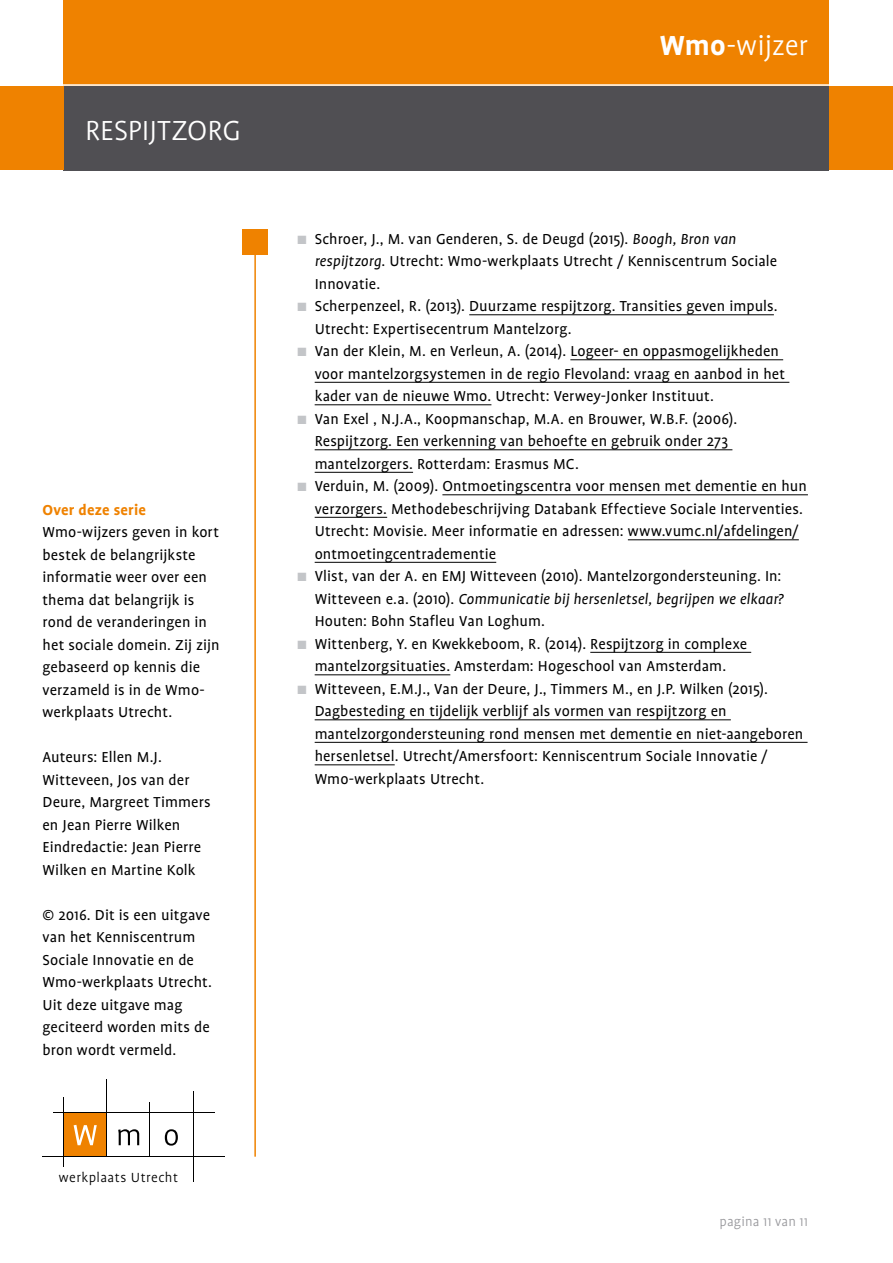
<style>
.page{position:relative;width:893px;height:1263px;background:#fff}
.page>*{position:absolute;margin:0;border:0;box-sizing:border-box;transform-origin:0 0}
.t1{font:300 31.5px "Profile";color:#fff}
.brood{font:16.5px/22.5px "Profile";letter-spacing:.005em;color:#000}
.brood-2{font:700 16.5px "Profile";letter-spacing:.01em;color:#ef8200}
.t2{font:300 15.15px "Profile";letter-spacing:.03em;color:#000}
.t3{font:300 15px "Profile";letter-spacing:.01em;color:#98989c}
.s1{font-weight:700}
.s2{color:#c3c5c8}
.s3{font-style:italic}
</style>
<div class="page">
<div style="left:64px;top:1113px;width:43px;height:43px;background:#ef8200"></div>
<svg style="left:74px;top:1125px;width:23px;height:20px"></svg>
<svg style="left:118px;top:1129px;width:21px;height:16px"></svg>
<svg style="left:165px;top:1129px;width:13px;height:16px"></svg>
<hr style="left:150px;top:1102px;width:1px;height:54px;background:#000">
<hr style="left:193px;top:1091px;width:1px;height:91px;background:#000">
<hr style="left:64px;top:1097px;width:1px;height:70px;background:#000">
<hr style="left:107px;top:1080px;width:1px;height:76px;background:#000">
<hr style="left:53px;top:1113px;width:162px;height:1px;background:#000">
<hr style="left:42px;top:1156px;width:183px;height:1px;background:#000">
<hr style="left:254px;top:254px;width:2px;height:903px;background:#ef8200">
<div style="left:242px;top:230px;width:26px;height:25px;background:#ef8200"></div>
<hr style="left:469px;top:314px;width:305px;height:1px;background:#000">
<hr style="left:570px;top:359px;width:213px;height:1px;background:#000">
<hr style="left:315px;top:382px;width:474px;height:1px;background:#000">
<hr style="left:315px;top:404px;width:176px;height:1px;background:#000">
<hr style="left:315px;top:449px;width:417px;height:1px;background:#000">
<hr style="left:315px;top:472px;width:98px;height:1px;background:#000">
<hr style="left:442px;top:494px;width:366px;height:1px;background:#000">
<hr style="left:315px;top:517px;width:72px;height:1px;background:#000">
<hr style="left:628px;top:539px;width:171px;height:1px;background:#000">
<hr style="left:315px;top:562px;width:181px;height:1px;background:#000">
<hr style="left:590px;top:652px;width:161px;height:1px;background:#000">
<hr style="left:315px;top:674px;width:135px;height:1px;background:#000">
<hr style="left:315px;top:719px;width:416px;height:1px;background:#000">
<hr style="left:315px;top:742px;width:492px;height:1px;background:#000">
<hr style="left:315px;top:764px;width:80px;height:1px;background:#000">
<div style="left:64px;top:85px;width:765px;height:85px;background:#504f53"></div>
<div style="left:64px;top:0;width:765px;height:85px;background:#ef8200"></div>
<div style="left:0;top:86px;width:64px;height:84px;background:#ef8200"></div>
<div style="left:829px;top:86px;width:64px;height:84px;background:#ef8200"></div>
<hr style="left:0;top:84px;width:893px;height:2px;background:#fff">
<h1 class="t1" style="left:85px;top:112px;width:157px">RESPIJTZORG</h1>
<p class="brood-2" style="left:43px;top:500px;width:105px">Over deze serie</p>
<p class="brood" style="left:43px;top:520px;width:179px">Wmo-wijzers geven in kort bestek de belangrijkste informatie weer over een thema dat belangrijk is rond de veranderingen in het sociale domein. Zij zijn gebaseerd op kennis die verzameld is in de Wmo&shy;werkplaats Utrecht.</p>
<p class="brood" style="left:43px;top:745px;width:170px">Auteurs: Ellen M.J.<br>Witteveen, Jos van der<br>Deure, Margreet Timmers en Jean Pierre Wilken</p>
<p class="brood" style="left:43px;top:835px;width:160px">Eindredactie: Jean Pierre<br>Wilken en Martine Kolk</p>
<p class="brood" style="left:43px;top:903px;width:171px">© 2016. Dit is een uitgave van het Kenniscentrum<br>Sociale Innovatie en de<br>Wmo-werkplaats Utrecht.<br>Uit deze uitgave mag geciteerd worden mits de bron wordt vermeld.</p>
<p class="t2" style="left:59px;top:1169px;width:121px">werkplaats Utrecht</p>
<h1 class="t1" style="left:660px;top:27px;width:150px"><span class="s1">Wmo</span>-wijzer</h1>
<p class="brood" style="left:315px;top:227px;width:464px;text-indent:-17px"><span class="s2">■</span> Schroer, J., M. van Genderen, S. de Deugd (2015). <span class="s3">Boogh, Bron van respijtzorg</span>. Utrecht: Wmo-werkplaats Utrecht / Kenniscentrum Sociale<br>Innovatie.</p>
<p class="brood" style="left:315px;top:294px;width:465px;text-indent:-17px"><span class="s2">■</span> Scherpenzeel, R. (2013). Duurzame respijtzorg. Transities geven impuls.<br>Utrecht: Expertisecentrum Mantelzorg.</p>
<p class="brood" style="left:315px;top:339px;width:472px;text-indent:-17px"><span class="s2">■</span> Van der Klein, M. en Verleun, A. (2014). Logeer- en oppasmogelijkheden voor mantelzorgsystemen in de regio Flevoland: vraag en aanbod in het kader van de nieuwe Wmo. Utrecht: Verwey-Jonker Instituut.</p>
<p class="brood" style="left:315px;top:407px;width:424px;text-indent:-17px"><span class="s2">■</span> Van Exel , N.J.A., Koopmanschap, M.A. en Brouwer, W.B.F. (2006).<br>Respijtzorg. Een verkenning van behoefte en gebruik onder 273 mantelzorgers. Rotterdam: Erasmus MC.</p>
<p class="brood" style="left:315px;top:474px;width:494px;text-indent:-17px"><span class="s2">■</span> Verduin, M. (2009). Ontmoetingscentra voor mensen met dementie en hun verzorgers. Methodebeschrijving Databank Effectieve Sociale Interventies.<br>Utrecht: Movisie. Meer informatie en adressen: www.vumc.nl/afdelingen/ ontmoetingcentradementie</p>
<p class="brood" style="left:315px;top:564px;width:470px;text-indent:-17px"><span class="s2">■</span> Vlist, van der A. en EMJ Witteveen (2010). Mantelzorgondersteuning. In:<br>Witteveen e.a. (2010). <span class="s3">Communicatie bij hersenletsel, begrijpen we elkaar?<br></span>Houten: Bohn Stafleu Van Loghum.</p>
<p class="brood" style="left:298px;top:632px;width:451px;text-align:center"><span class="s2">■</span> Wittenberg, Y. en Kwekkeboom, R. (2014). Respijtzorg in complexe mantelzorgsituaties. Amsterdam: Hogeschool van Amsterdam.</p>
<p class="brood" style="left:315px;top:677px;width:490px;text-indent:-17px"><span class="s2">■</span> Witteveen, E.M.J., Van der Deure, J., Timmers M., en J.P. Wilken (2015).<br>Dagbesteding en tijdelijk verblijf als vormen van respijtzorg en mantelzorgondersteuning rond mensen met dementie en niet-aangeboren hersenletsel. Utrecht/Amersfoort: Kenniscentrum Sociale Innovatie / Wmo-werkplaats Utrecht.</p>
<p class="t3" style="left:719px;top:1213px;width:90px">pagina 11 van 11</p>
</div>
